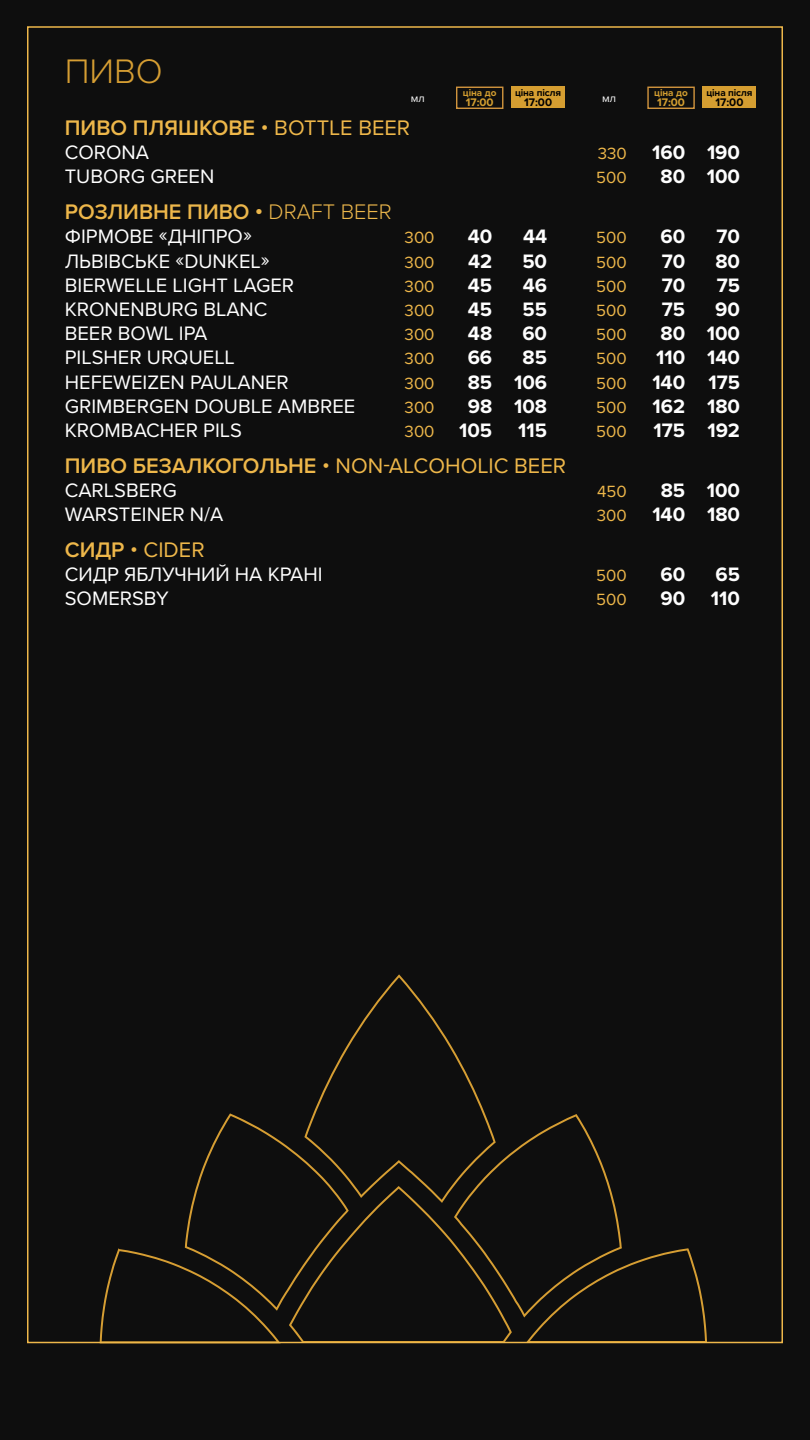
<style>
.page{position:relative;width:810px;height:1440px;background:#0e0e0e}
.page>*{position:absolute;margin:0;border:0;box-sizing:border-box;transform-origin:0 0}
.t1{font:300 35.25px "Proxima Nova";color:#d69e33}
.t2{font:21.83px "Proxima Nova";color:#eeb74a}
.t3{font:600 21.83px "Proxima Nova";color:#eeb74a}
.t4{font:300 21.83px "Proxima Nova";color:#ebb64b}
.t5{font:20.17px "Proxima Nova";color:#fff}
.t6{font:700 20.17px "Proxima Nova";color:#fefefe}
.t7{font:16.8px "Proxima Nova";color:#eeb74a}
.t8{font:700 11.4px "Proxima Nova";color:#d39e30}
.t9{font:700 11.4px "Proxima Nova";color:#000}
.t10{font:11.4px "Proxima Nova";color:#fff}
.t11{font:700 9.98px "Proxima Nova";letter-spacing:-.01em;color:#000}
.t12{font:700 9.98px "Proxima Nova";color:#d39e30}
.s1{font-weight:400}
.s2{font-weight:600;color:#eeb74a}
.s3{font-weight:600}
.s4{font-weight:700}
.s5{font-weight:700;font-size:20.17px;color:#fefefe}
</style>
<div class="page">
<svg style="left:100px;top:974px;width:607px;height:366px"></svg>
<div style="left:456px;top:87px;width:47px;height:22px;border:1px solid #cf933d"></div>
<div style="left:647px;top:87px;width:48px;height:22px;border:1px solid #cf933d"></div>
<div style="left:512px;top:87px;width:53px;height:21px;background:#d59e31"></div>
<div style="left:703px;top:87px;width:53px;height:21px;background:#d59e31"></div>
<h1 class="t1" style="left:65px;top:45px;width:99px">ПИВО</h1>
<p class="t3" style="left:65px;top:111px;width:347px">ПИВО ПЛЯШКОВЕ <span class="s1">• BOTTLE BEER</span></p>
<p class="t5" style="left:65px;top:137px;width:86px">CORONA</p>
<p class="t7" style="left:598px;top:141px;width:31px">330</p>
<p class="t6" style="left:652px;top:137px;width:89px">160 190</p>
<p class="t5" style="left:65px;top:162px;width:151px">TUBORG GREEN</p>
<p class="t7" style="left:596px;top:165px;width:32px">500</p>
<p class="t6" style="left:660px;top:162px;width:81px">80 100</p>
<p class="t4" style="left:65px;top:196px;width:329px"><span class="s2">РОЗЛИВНЕ</span> <span class="s3">ПИВО</span> <span class="s4">•</span> DRAFT BEER</p>
<p class="t5" style="left:65px;top:222px;width:189px">ФІРМОВЕ «ДНІПРО»</p>
<p class="t7" style="left:405px;top:225px;width:31px">300</p>
<p class="t6" style="left:468px;top:222px;width:26px">40</p>
<p class="t6" style="left:523px;top:222px;width:26px">44</p>
<p class="t7" style="left:596px;top:225px;width:32px">500</p>
<p class="t6" style="left:660px;top:222px;width:26px">60</p>
<p class="t6" style="left:717px;top:222px;width:25px">70</p>
<p class="t5" style="left:65px;top:246px;width:206px">ЛЬВІВСЬКЕ «DUNKEL»</p>
<p class="t7" style="left:405px;top:249px;width:31px">300</p>
<p class="t6" style="left:468px;top:246px;width:26px">42</p>
<p class="t6" style="left:522px;top:246px;width:26px">50</p>
<p class="t7" style="left:596px;top:249px;width:32px">500</p>
<p class="t6" style="left:662px;top:246px;width:25px">70</p>
<p class="t6" style="left:715px;top:246px;width:26px">80</p>
<p class="t5" style="left:65px;top:270px;width:231px">BIERWELLE LIGHT LAGER</p>
<p class="t7" style="left:405px;top:274px;width:31px">300</p>
<p class="t6" style="left:468px;top:270px;width:26px">45</p>
<p class="t6" style="left:523px;top:270px;width:26px">46</p>
<p class="t7" style="left:596px;top:274px;width:32px">500</p>
<p class="t6" style="left:662px;top:270px;width:25px">70</p>
<p class="t6" style="left:717px;top:270px;width:25px">75</p>
<p class="t5" style="left:65px;top:294px;width:204px">KRONENBURG BLANC</p>
<p class="t7" style="left:405px;top:298px;width:31px">300</p>
<p class="t6" style="left:468px;top:294px;width:26px">45</p>
<p class="t6" style="left:523px;top:294px;width:26px">55</p>
<p class="t7" style="left:596px;top:298px;width:32px">500</p>
<p class="t6" style="left:662px;top:294px;width:25px">75</p>
<p class="t6" style="left:715px;top:294px;width:26px">90</p>
<p class="t5" style="left:65px;top:318px;width:144px">BEER BOWL IPA</p>
<p class="t7" style="left:405px;top:322px;width:31px">300</p>
<p class="t6" style="left:468px;top:318px;width:26px">48</p>
<p class="t6" style="left:522px;top:318px;width:26px">60</p>
<p class="t7" style="left:596px;top:322px;width:32px">500</p>
<p class="t6" style="left:660px;top:318px;width:81px">80 100</p>
<p class="t5" style="left:65px;top:343px;width:172px">PILSHER URQUELL</p>
<p class="t7" style="left:405px;top:346px;width:31px">300</p>
<p class="t6" style="left:468px;top:343px;width:26px">66</p>
<p class="t6" style="left:523px;top:343px;width:26px">85</p>
<p class="t7" style="left:596px;top:346px;width:32px">500</p>
<p class="t6" style="left:656px;top:343px;width:85px">110 140</p>
<p class="t5" style="left:65px;top:367px;width:226px">HEFEWEIZEN PAULANER</p>
<p class="t7" style="left:405px;top:370px;width:31px">300</p>
<p class="t6" style="left:468px;top:367px;width:81px">85 106</p>
<p class="t7" style="left:596px;top:370px;width:32px">500</p>
<p class="t6" style="left:652px;top:367px;width:89px">140 175</p>
<p class="t5" style="left:65px;top:391px;width:292px">GRIMBERGEN DOUBLE AMBREE</p>
<p class="t7" style="left:405px;top:395px;width:31px">300</p>
<p class="t6" style="left:468px;top:391px;width:81px">98 108</p>
<p class="t7" style="left:596px;top:395px;width:32px">500</p>
<p class="t6" style="left:653px;top:391px;width:89px">162 180</p>
<p class="t5" style="left:65px;top:415px;width:179px">KROMBACHER PILS</p>
<p class="t7" style="left:405px;top:419px;width:89px">300 <span class="s5">105</span></p>
<p class="t6" style="left:518px;top:415px;width:30px">115</p>
<p class="t7" style="left:596px;top:419px;width:32px">500</p>
<p class="t6" style="left:654px;top:415px;width:88px">175 192</p>
<p class="t2" style="left:65px;top:449px;width:503px"><span class="s3">ПИВО БЕЗАЛКОГОЛЬНЕ</span> • NON-ALCOHOLIC BEER</p>
<p class="t5" style="left:65px;top:475px;width:114px">CARLSBERG</p>
<p class="t7" style="left:597px;top:479px;width:31px">450</p>
<p class="t6" style="left:661px;top:475px;width:81px">85 100</p>
<p class="t5" style="left:65px;top:499px;width:160px">WARSTEINER N/A</p>
<p class="t7" style="left:597px;top:503px;width:31px">300</p>
<p class="t6" style="left:652px;top:499px;width:89px">140 180</p>
<p class="t2" style="left:65px;top:533px;width:141px"><span class="s3">СИДР</span> • CIDER</p>
<p class="t5" style="left:65px;top:559px;width:259px">СИДР ЯБЛУЧНИЙ НА КРАНІ</p>
<p class="t7" style="left:596px;top:563px;width:32px">500</p>
<p class="t6" style="left:660px;top:559px;width:26px">60</p>
<p class="t6" style="left:716px;top:559px;width:26px">65</p>
<p class="t5" style="left:65px;top:584px;width:105px">SOMERSBY</p>
<p class="t7" style="left:596px;top:587px;width:32px">500</p>
<p class="t6" style="left:660px;top:584px;width:26px">90</p>
<p class="t6" style="left:711px;top:584px;width:31px">110</p>
<p class="t11" style="left:515px;top:85px;width:47px">ціна після</p>
<p class="t9" style="left:524px;top:93px;width:29px">17:00</p>
<p class="t11" style="left:707px;top:85px;width:47px">ціна після</p>
<p class="t9" style="left:716px;top:93px;width:29px">17:00</p>
<p class="t12" style="left:463px;top:85px;width:35px">ціна до</p>
<p class="t8" style="left:466px;top:94px;width:29px">17:00</p>
<p class="t12" style="left:654px;top:85px;width:35px">ціна до</p>
<p class="t8" style="left:657px;top:94px;width:29px">17:00</p>
<p class="t10" style="left:411px;top:89px;width:15px">мл</p>
<p class="t10" style="left:602px;top:89px;width:15px">мл</p>
</div>
